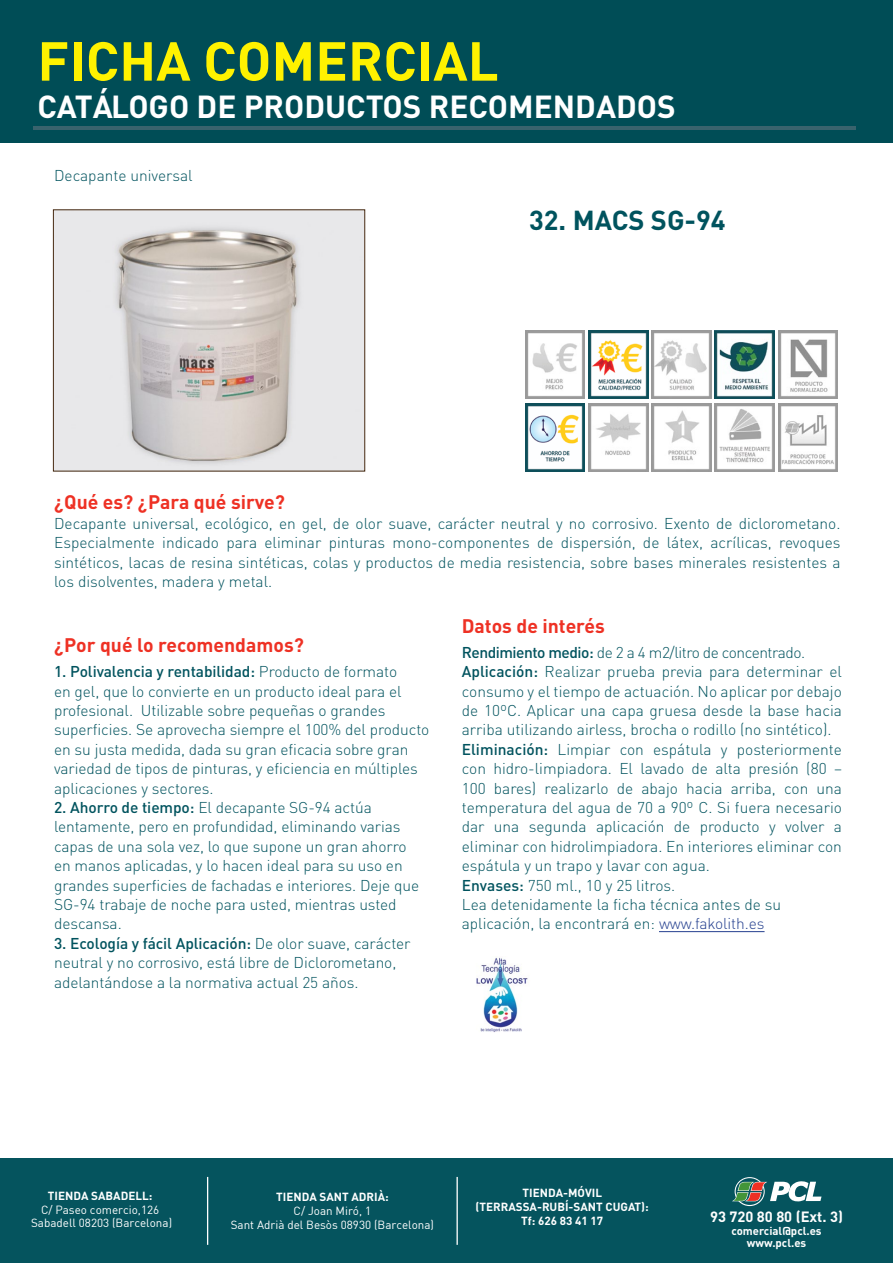
<style>
.page{position:relative;width:893px;height:1263px;background:#fff}
.page>*{position:absolute;margin:0;border:0;box-sizing:border-box;transform-origin:0 0}
.t1{font:700 54px "DIN";color:#fff200}
.t2{font:700 31.5px "DIN";color:#fff}
.t3{font:700 27.15px "DIN";color:#00535e}
.t4{font:700 19.35px "DIN";color:#ee3124}
.t5{font:300 15.45px/19.4px "DIN";letter-spacing:-.005em;color:#00535e}
.t6{font:700 14.7px "DIN";color:#fff}
.t7{font:11.7px/14px "DIN";color:#fff;text-align:center}
.t8{font:700 11.7px/14px "DIN";color:#fff;text-align:center}
.t9{font:700 11.4px/12.5px "DIN";color:#fff;text-align:center}
.s1{font-weight:500}
.s2{color:#25408f}
</style>
<div class="page">
<div style="left:0;top:0;width:893px;height:143px;background:#004d56"></div>
<hr style="left:33px;top:126px;width:822px;height:3px;background:#39636d">
<div style="left:0;top:1159px;width:893px;height:104px;background:#05545e"></div>
<svg style="left:732px;top:1177px;width:89px;height:29px"></svg>
<hr style="left:207px;top:1177px;width:1px;height:68px;background:#fff">
<hr style="left:456px;top:1177px;width:2px;height:68px;background:#fff">
<img style="left:55px;top:212px;width:308px;height:257px">
<div style="left:53px;top:210px;width:312px;height:261px;border:1px solid #472a11"></div>
<hr style="left:659px;top:931px;width:105px;height:1px;background:#25408f">
<img style="left:525px;top:331px;width:60px;height:68px">
<img style="left:525px;top:403px;width:60px;height:68px">
<img style="left:652px;top:331px;width:59px;height:68px">
<img style="left:652px;top:403px;width:59px;height:68px">
<img style="left:588px;top:331px;width:60px;height:68px">
<img style="left:588px;top:403px;width:60px;height:68px">
<img style="left:715px;top:331px;width:59px;height:68px">
<img style="left:715px;top:403px;width:59px;height:68px">
<img style="left:778px;top:331px;width:60px;height:68px">
<img style="left:778px;top:403px;width:60px;height:68px">
<img style="left:476px;top:957px;width:52px;height:75px">
<h1 class="t1" style="left:37px;top:26px;width:463px">FICHA COMERCIAL</h1>
<h2 class="t2" style="left:37px;top:86px;width:640px">CATÁLOGO DE PRODUCTOS RECOMENDADOS</h2>
<p class="t5" style="left:54px;top:165px;width:140px">Decapante universal</p>
<h3 class="t3" style="left:529px;top:202px;width:198px">32. MACS SG-94</h3>
<p class="t4" style="left:54px;top:490px;width:232px">¿Qué es? ¿Para qué sirve?</p>
<p class="t5" style="left:54px;top:513px;width:788px;text-align:justify">Decapante universal, ecológico, en gel, de olor suave, carácter neutral y no corrosivo. Exento de diclorometano.<br>Especialmente indicado para eliminar pinturas mono-componentes de dispersión, de látex, acrílicas, revoques sintéticos, lacas de resina sintéticas, colas y productos de media resistencia, sobre bases minerales resistentes a los disolventes, madera y metal.</p>
<p class="t4" style="left:54px;top:632px;width:251px">¿Por qué lo recomendamos?</p>
<p class="t5" style="left:54px;top:662px;width:377px"><span class="s1">1. Polivalencia y rentabilidad:</span> Producto de formato<br>en gel, que lo convierte en un producto ideal para el profesional. Utilizable sobre pequeñas o grandes superficies. Se aprovecha siempre el 100% del producto en su justa medida, dada su gran eficacia sobre gran variedad de tipos de pinturas, y eficiencia en múltiples aplicaciones y sectores.</p>
<p class="t5" style="left:54px;top:798px;width:367px"><span class="s1">2. Ahorro de tiempo:</span> El decapante SG-94 actúa lentamente, pero en profundidad, eliminando varias capas de una sola vez, lo que supone un gran ahorro en manos aplicadas, y lo hacen ideal para su uso en grandes superficies de fachadas e interiores. Deje que SG-94 trabaje de noche para usted, mientras usted descansa.</p>
<p class="t5" style="left:54px;top:933px;width:358px"><span class="s1">3. Ecología y fácil Aplicación:</span> De olor suave, carácter neutral y no corrosivo, está libre de Diclorometano, adelantándose a la normativa actual 25 años.</p>
<p class="t4" style="left:462px;top:613px;width:145px">Datos de interés</p>
<p class="t5" style="left:462px;top:642px;width:382px"><span class="s1">Rendimiento medio:</span> de 2 a 4 m2/litro de concentrado.<br><span class="s1">Aplicación:</span> Realizar prueba previa para determinar el consumo y el tiempo de actuación. No aplicar por debajo de 10ºC. Aplicar una capa gruesa desde la base hacia arriba utilizando airless, brocha o rodillo (no sintético).<br><span class="s1">Eliminación:</span> Limpiar con espátula y posteriormente con hidro-limpiadora. El lavado de alta presión (80 – 100 bares) realizarlo de abajo hacia arriba, con una temperatura del agua de 70 a 90º C. Si fuera necesario dar una segunda aplicación de producto y volver a eliminar con hidrolimpiadora. En interiores eliminar con espátula y un trapo y lavar con agua.<br><span class="s1">Envases:</span> 750 ml., 10 y 25 litros.<br>Lea detenidamente la ficha técnica antes de su aplicación, la encontrará en: <span class="s2">www.fakolith.es</span></p>
<p class="t8" style="left:48px;top:1188px;width:106px">TIENDA SABADELL:</p>
<p class="t7" style="left:31px;top:1202px;width:143px">C/ Paseo comercio,126<br>Sabadell 08203 (Barcelona)</p>
<p class="t8" style="left:276px;top:1189px;width:114px">TIENDA SANT ADRIÀ:</p>
<p class="t7" style="left:231px;top:1203px;width:205px">C/ Joan Miró, 1<br>Sant Adrià del Besòs 08930 (Barcelona)</p>
<p class="t8" style="left:476px;top:1185px;width:175px">TIENDA-MÓVIL (TERRASSA-RUBÍ-SANT CUGAT):<br>Tf: 626 83 41 17</p>
<p class="t6" style="left:710px;top:1207px;width:134px">93 720 80 80 (Ext. 3)</p>
<p class="t9" style="left:731px;top:1224px;width:92px">comercial@pcl.es www.pcl.es</p>
</div>
